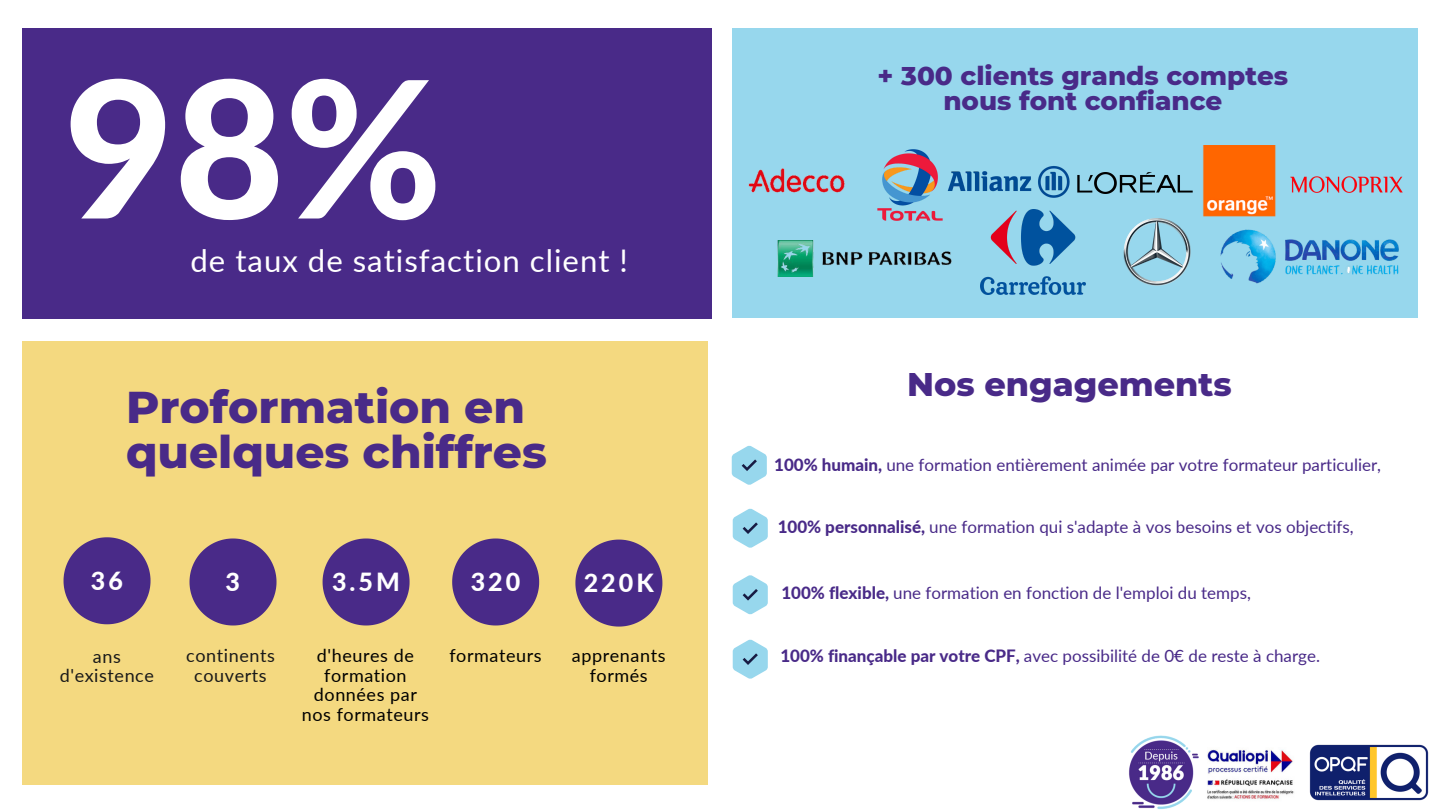
<style>
.page{position:relative;width:1440px;height:810px;background:#fff}
.page>*{position:absolute;margin:0;border:0;box-sizing:border-box;transform-origin:0 0}
.t1{font:800 190.6px "Lato";color:#fff}
.t2{font:800 45.4px/44.8px "Montserrat";color:#492a88}
.t3{font:800 33.5px "Montserrat";color:#492a88}
.t4{font:31.2px "Lato";letter-spacing:.03em;color:#fff}
.t5{font:800 26.2px/25.5px "Montserrat";color:#492a88;text-align:center}
.t6{font:800 25px "Lato";letter-spacing:.12em;color:#fff}
.t7{font:18px/19.5px "Lato";letter-spacing:.03em;color:#000;text-align:center}
.t8{font:18px/19.5px "Lato";letter-spacing:.03em;color:#191919;text-align:center}
.t9{font:17px "Lato";color:#492a88}
.s1{font-weight:800}
</style>
<div class="page">
<div style="left:22px;top:29px;width:690px;height:290px;background:#492a88"></div>
<div style="left:22px;top:341px;width:686px;height:443px;background:#f4d980"></div>
<svg style="left:323px;top:538px;width:87px;height:87px"></svg>
<svg style="left:64px;top:537px;width:87px;height:87px"></svg>
<svg style="left:190px;top:538px;width:87px;height:87px"></svg>
<svg style="left:452px;top:538px;width:87px;height:87px"></svg>
<svg style="left:575px;top:540px;width:87px;height:87px"></svg>
<svg style="left:732px;top:446px;width:35px;height:39px"></svg>
<svg style="left:733px;top:509px;width:35px;height:39px"></svg>
<svg style="left:733px;top:575px;width:35px;height:39px"></svg>
<svg style="left:733px;top:640px;width:35px;height:39px"></svg>
<div style="left:732px;top:29px;width:686px;height:289px;background:#97d7ed"></div>
<img style="left:1330px;top:176px;width:73px;height:17px">
<img style="left:1078px;top:173px;width:114px;height:21px">
<img style="left:877px;top:149px;width:66px;height:72px">
<img style="left:1203px;top:145px;width:127px;height:72px">
<img style="left:947px;top:166px;width:123px;height:44px">
<img style="left:748px;top:168px;width:97px;height:25px">
<img style="left:778px;top:240px;width:174px;height:36px">
<img style="left:1309px;top:744px;width:120px;height:56px">
<img style="left:1207px;top:749px;width:87px;height:51px">
<img style="left:1220px;top:207px;width:178px;height:77px">
<img style="left:1123px;top:219px;width:68px;height:66px">
<img style="left:981px;top:210px;width:105px;height:85px">
<img style="left:1129px;top:735px;width:70px;height:74px">
<h1 class="t1" style="left:64px;top:30px;width:380px">98%</h1>
<h3 class="t4" style="left:191px;top:241px;width:439px">de taux de satisfaction client !</h3>
<h2 class="t2" style="left:126px;top:384px;width:422px">Proformation en quelques chiffres</h2>
<h3 class="t6" style="left:91px;top:565px;width:34px">36</h3>
<h3 class="t6" style="left:226px;top:566px;width:16px">3</h3>
<h3 class="t6" style="left:332px;top:566px;width:69px">3.5M</h3>
<h3 class="t6" style="left:471px;top:566px;width:51px">320</h3>
<h3 class="t6" style="left:584px;top:567px;width:71px">220K</h3>
<p class="t8" style="left:60px;top:646px;width:96px">ans d'existence</p>
<p class="t8" style="left:186px;top:645px;width:90px">continents couverts</p>
<p class="t7" style="left:302px;top:645px;width:129px">d'heures de formation données par nos formateurs</p>
<p class="t7" style="left:449px;top:645px;width:94px">formateurs</p>
<p class="t7" style="left:572px;top:645px;width:95px">apprenants formés</p>
<h3 class="t5" style="left:878px;top:63px;width:412px">+ 300 clients grands comptes nous font confiance</h3>
<h3 class="t3" style="left:907px;top:364px;width:326px">Nos engagements</h3>
<p class="t9" style="left:774px;top:454px;width:608px"><span class="s1">100% humain,</span> une formation entièrement animée par votre formateur particulier,</p>
<p class="t9" style="left:778px;top:516px;width:578px"><span class="s1">100% personnalisé,</span> une formation qui s'adapte à vos besoins et vos objectifs,</p>
<p class="t9" style="left:781px;top:582px;width:471px"><span class="s1">100% flexible,</span> une formation en fonction de l'emploi du temps,</p>
<p class="t9" style="left:780px;top:646px;width:541px"><span class="s1">100% finançable par votre CPF,</span> avec possibilité de 0€ de reste à charge.</p>
</div>
